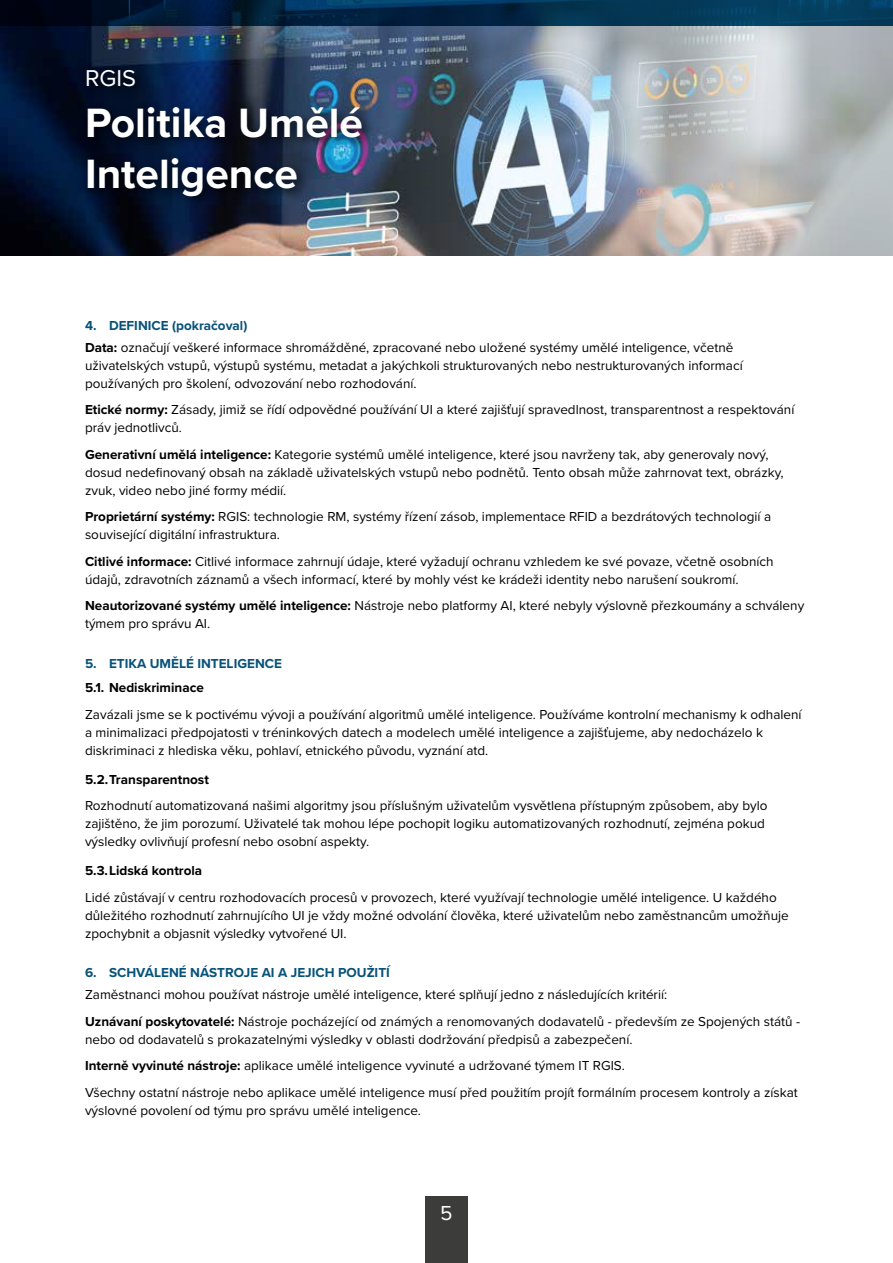
<style>
.page{position:relative;width:893px;height:1263px;background:#fff}
.page>*{position:absolute;margin:0;border:0;box-sizing:border-box;transform-origin:0 0}
.t1{font:700 42.45px/50.8px "Proxima Nova";color:#fff}
.t2{font:23.7px "Proxima Nova";color:#fff}
.t3{font:21px "Proxima Nova";color:#fff}
.t4{font:13.5px/18px "Proxima Nova";color:#000}
.t5{font:700 13.5px "Proxima Nova";color:#07527a}
.t6{font:700 13.5px "Proxima Nova";color:#000}
.s1{font-weight:700;color:#07527a}
.s2{font-weight:700}
</style>
<div class="page">
<div style="left:425px;top:1196px;width:43px;height:67px;background:#3c3c3b"></div>
<img style="left:0;top:26px;width:893px;height:229px">
<svg style="left:0;top:0;width:893px;height:26px;background:#022846"></svg>
<div style="left:82px;top:65px;width:292px;height:144px;background:#000;opacity:.75"></div>
<h2 class="t2" style="left:85px;top:60px;width:52px">RGIS</h2>
<h1 class="t1" style="left:85px;top:96px;width:279px">Politika Umělé<br>Inteligence</h1>
<p class="t4" style="left:85px;top:313px;width:650px;line-height:22.2px"><span class="s1">4. DEFINICE (pokračoval)<br></span><span class="s2">Data:</span> označují veškeré informace shromážděné, zpracované nebo uložené systémy umělé inteligence, včetně</p>
<p class="t4" style="left:85px;top:356px;width:659px">uživatelských vstupů, výstupů systému, metadat a jakýchkoli strukturovaných nebo nestrukturovaných informací používaných pro školení, odvozování nebo rozhodování.</p>
<p class="t4" style="left:85px;top:400px;width:711px"><span class="s2">Etické normy:</span> Zásady, jimiž se řídí odpovědné používání UI a které zajišťují spravedlnost, transparentnost a respektování práv jednotlivců.</p>
<p class="t4" style="left:85px;top:445px;width:700px"><span class="s2">Generativní umělá inteligence:</span> Kategorie systémů umělé inteligence, které jsou navrženy tak, aby generovaly nový, dosud nedefinovaný obsah na základě uživatelských vstupů nebo podnětů. Tento obsah může zahrnovat text, obrázky, zvuk, video nebo jiné formy médií.</p>
<p class="t4" style="left:85px;top:507px;width:688px"><span class="s2">Proprietární systémy:</span> RGIS: technologie RM, systémy řízení zásob, implementace RFID a bezdrátových technologií a související digitální infrastruktura.</p>
<p class="t4" style="left:85px;top:552px;width:690px"><span class="s2">Citlivé informace:</span> Citlivé informace zahrnují údaje, které vyžadují ochranu vzhledem ke své povaze, včetně osobních údajů, zdravotních záznamů a všech informací, které by mohly vést ke krádeži identity nebo narušení soukromí.</p>
<p class="t4" style="left:85px;top:596px;width:721px"><span class="s2">Neautorizované systémy umělé inteligence:</span> Nástroje nebo platformy AI, které nebyly výslovně přezkoumány a schváleny týmem pro správu AI.</p>
<p class="t5" style="left:85px;top:653px;width:198px">5. ETIKA UMĚLÉ INTELIGENCE</p>
<p class="t6" style="left:85px;top:678px;width:120px">5.1. Nediskriminace</p>
<p class="t4" style="left:85px;top:705px;width:718px">Zavázali jsme se k poctivému vývoji a používání algoritmů umělé inteligence. Používáme kontrolní mechanismy k odhalení a minimalizaci předpojatosti v tréninkových datech a modelech umělé inteligence a zajišťujeme, aby nedocházelo k diskriminaci z hlediska věku, pohlaví, etnického původu, vyznání atd.</p>
<p class="t6" style="left:85px;top:769px;width:125px">5.2.Transparentnost</p>
<p class="t4" style="left:85px;top:796px;width:684px">Rozhodnutí automatizovaná našimi algoritmy jsou příslušným uživatelům vysvětlena přístupným způsobem, aby bylo zajištěno, že jim porozumí. Uživatelé tak mohou lépe pochopit logiku automatizovaných rozhodnutí, zejména pokud výsledky ovlivňují profesní nebo osobní aspekty.</p>
<p class="t6" style="left:85px;top:861px;width:119px">5.3.Lidská kontrola</p>
<p class="t4" style="left:85px;top:888px;width:705px">Lidé zůstávají v centru rozhodovacích procesů v provozech, které využívají technologie umělé inteligence. U každého důležitého rozhodnutí zahrnujícího UI je vždy možné odvolání člověka, které uživatelům nebo zaměstnancům umožňuje zpochybnit a objasnit výsledky vytvořené UI.</p>
<p class="t5" style="left:85px;top:962px;width:306px">6. SCHVÁLENÉ NÁSTROJE AI A JEJICH POUŽITÍ</p>
<p class="t4" style="left:85px;top:981px;width:717px;line-height:26.5px">Zaměstnanci mohou používat nástroje umělé inteligence, které splňují jedno z následujících kritérií:<br><span class="s2">Uznávaní poskytovatelé:</span> Nástroje pocházející od známých a renomovaných dodavatelů - především ze Spojených států -</p>
<p class="t4" style="left:85px;top:1025px;width:714px;line-height:26.5px">nebo od dodavatelů s prokazatelnými výsledky v oblasti dodržování předpisů a zabezpečení.<br><span class="s2">Interně vyvinuté nástroje:</span> aplikace umělé inteligence vyvinuté a udržované týmem IT RGIS.<br>Všechny ostatní nástroje nebo aplikace umělé inteligence musí před použitím projít formálním procesem kontroly a získat</p>
<p class="t4" style="left:85px;top:1101px;width:337px">výslovné povolení od týmu pro správu umělé inteligence.</p>
<h3 class="t3" style="left:440px;top:1198px;width:14px">5</h3>
</div>
